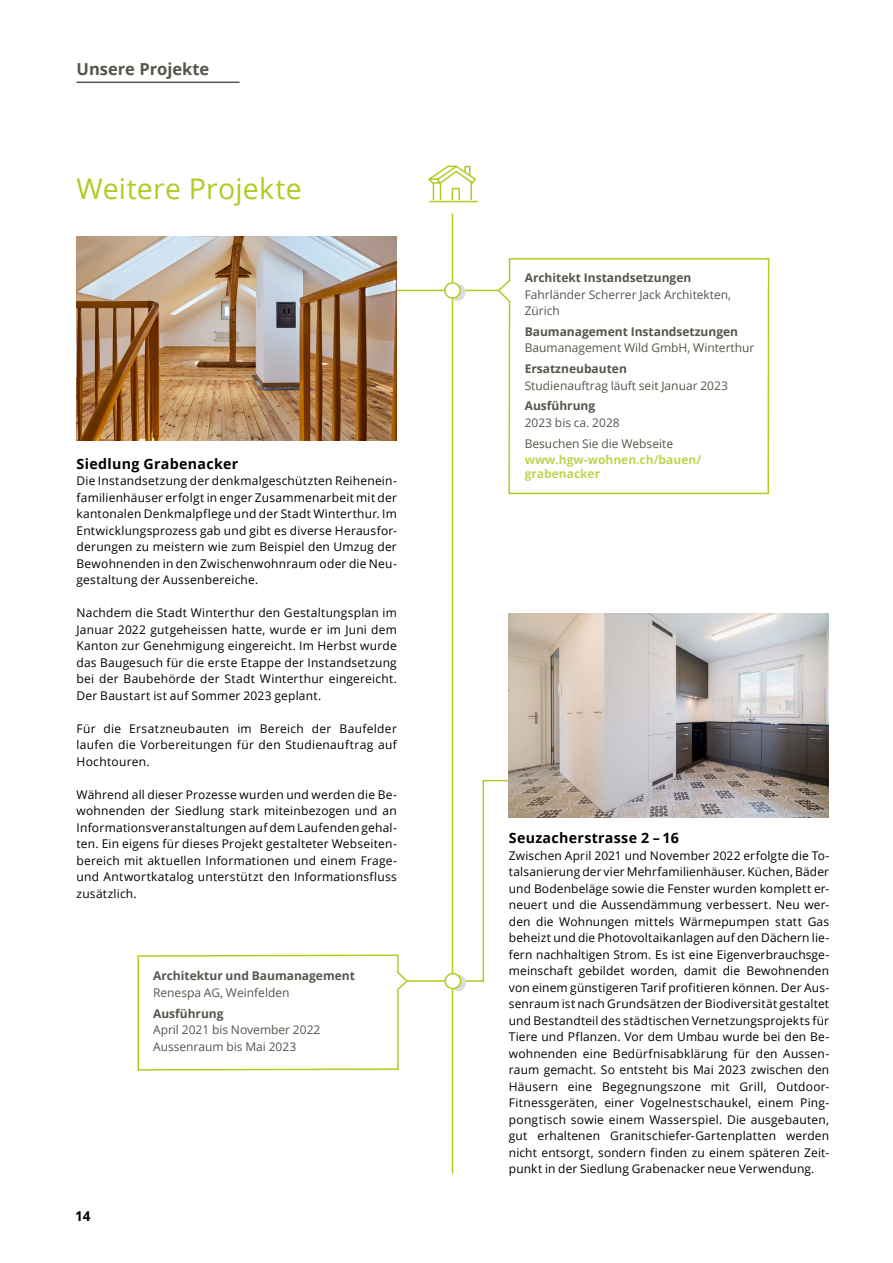
<style>
.page{position:relative;width:893px;height:1263px;background:#fff}
.page>*{position:absolute;margin:0;border:0;box-sizing:border-box;transform-origin:0 0}
.t1{font:28.5px "Open Sans";letter-spacing:.005em;color:#b0cb23}
.t2{font:700 16.5px "Open Sans";color:#57544b}
.t3{font:700 14.25px "Open Sans";letter-spacing:.02em;color:#000}
.t4{font:700 13.5px "Open Sans";color:#000}
.t5{font:12px/16.5px "Open Sans";letter-spacing:.02em;color:#000;text-align:justify}
.t6{font:12px/16.5px "Open Sans";color:#57544b}
.t7{font:700 12px "Open Sans";color:#57544b}
.t8{font:700 12px/13.5px "Open Sans";color:#c0d54f}
</style>
<div class="page">
<svg style="left:496px;top:258px;width:274px;height:237px"></svg>
<hr style="left:452px;top:214px;width:1px;height:960px;background:#b0cb23">
<svg style="left:428px;top:165px;width:49px;height:36px"></svg>
<hr style="left:430px;top:201px;width:47px;height:1px;background:#b0cb23">
<hr style="left:77px;top:82px;width:163px;height:1px;background:#57544b">
<hr style="left:394px;top:290px;width:104px;height:1px;background:#b0cb23">
<div style="left:449px;top:284px;width:17px;height:17px;background:#dcdcdb;border-radius:50%"></div>
<div style="left:445px;top:283px;width:15px;height:15px;background:#fff;border-radius:50%"></div>
<div style="left:444px;top:282px;width:17px;height:17px;border:2px solid #b0cb23;border-radius:50%"></div>
<svg style="left:137px;top:779px;width:374px;height:292px"></svg>
<svg style="left:449px;top:974px;width:17px;height:17px"></svg>
<div style="left:445px;top:973px;width:16px;height:15px;background:#fff;border-radius:50%"></div>
<div style="left:444px;top:973px;width:17px;height:16px;border:2px solid #b0cb23;border-radius:50%"></div>
<img style="left:77px;top:237px;width:320px;height:204px">
<img style="left:508px;top:613px;width:321px;height:204px">
<h2 class="t2" style="left:77px;top:57px;width:134px">Unsere Projekte</h2>
<h1 class="t1" style="left:77px;top:169px;width:227px">Weitere Projekte</h1>
<p class="t3" style="left:77px;top:454px;width:163px">Siedlung Grabenacker</p>
<p class="t5" style="left:77px;top:472px;width:322px">Die Instandsetzung der denkmalgeschützten Reihenein&shy;familienhäuser erfolgt in enger Zusammenarbeit mit der kantonalen Denkmalpflege und der Stadt Winterthur. Im Entwicklungsprozess gab und gibt es diverse Herausfor&shy;derungen zu meistern wie zum Beispiel den Umzug der Bewohnenden in den Zwischenwohnraum oder die Neu&shy;gestaltung der Aussenbereiche.</p>
<p class="t5" style="left:77px;top:604px;width:322px">Nachdem die Stadt Winterthur den Gestaltungsplan im Januar 2022 gutgeheissen hatte, wurde er im Juni dem Kanton zur Genehmigung eingereicht. Im Herbst wurde das Baugesuch für die erste Etappe der Instandsetzung bei der Baubehörde der Stadt Winterthur eingereicht.<br>Der Baustart ist auf Sommer 2023 geplant.</p>
<p class="t5" style="left:77px;top:720px;width:322px">Für die Ersatzneubauten im Bereich der Baufelder laufen die Vorbereitungen für den Studienauftrag auf Hochtouren.</p>
<p class="t5" style="left:77px;top:786px;width:322px">Während all dieser Prozesse wurden und werden die Be&shy;wohnenden der Siedlung stark miteinbezogen und an Informationsveranstaltungen auf dem Laufenden gehal&shy;ten. Ein eigens für dieses Projekt gestalteter Webseiten&shy;bereich mit aktuellen Informationen und einem Frage&shy;und Antwortkatalog unterstützt den Informationsfluss zusätzlich.</p>
<p class="t7" style="left:153px;top:967px;width:203px">Architektur und Baumanagement</p>
<p class="t6" style="left:153px;top:984px;width:138px">Renespa AG, Weinfelden</p>
<p class="t7" style="left:153px;top:1005px;width:72px">Ausführung</p>
<p class="t6" style="left:153px;top:1021px;width:169px">April 2021 bis November 2022<br>Aussenraum bis Mai 2023</p>
<p class="t4" style="left:75px;top:1206px;width:17px">14</p>
<p class="t7" style="left:525px;top:269px;width:168px">Architekt Instandsetzungen</p>
<p class="t6" style="left:525px;top:286px;width:208px">Fahrländer Scherrer Jack Architekten,<br>Zürich</p>
<p class="t7" style="left:525px;top:323px;width:215px">Baumanagement Instandsetzungen</p>
<p class="t6" style="left:525px;top:339px;width:231px">Baumanagement Wild GmbH, Winterthur</p>
<p class="t7" style="left:525px;top:360px;width:104px">Ersatzneubauten</p>
<p class="t6" style="left:525px;top:377px;width:205px">Studienauftrag läuft seit Januar 2023</p>
<p class="t7" style="left:525px;top:398px;width:72px">Ausführung</p>
<p class="t6" style="left:525px;top:412px;width:150px;line-height:20.7px">2023 bis ca. 2028<br>Besuchen Sie die Webseite</p>
<p class="t8" style="left:525px;top:453px;width:178px">www.hgw-wohnen.ch/bauen/ grabenacker</p>
<p class="t3" style="left:509px;top:828px;width:172px">Seuzacherstrasse 2 – 16</p>
<p class="t5" style="left:509px;top:847px;width:322px">Zwischen April 2021 und November 2022 erfolgte die To&shy;talsanierung der vier Mehrfamilienhäuser. Küchen, Bäder und Bodenbeläge sowie die Fenster wurden komplett er&shy;neuert und die Aussendämmung verbessert. Neu wer&shy;den die Wohnungen mittels Wärmepumpen statt Gas beheizt und die Photovoltaikanlagen auf den Dächern lie&shy;fern nachhaltigen Strom. Es ist eine Eigenverbrauchsge&shy;meinschaft gebildet worden, damit die Bewohnenden von einem günstigeren Tarif profitieren können. Der Aus&shy;senraum ist nach Grundsätzen der Biodiversität gestaltet und Bestandteil des städtischen Vernetzungsprojekts für Tiere und Pflanzen. Vor dem Umbau wurde bei den Be&shy;wohnenden eine Bedürfnisabklärung für den Aussen&shy;raum gemacht. So entsteht bis Mai 2023 zwischen den Häusern eine Begegnungszone mit Grill, Outdoor-Fitnessgeräten, einer Vogelnestschaukel, einem Ping&shy;pongtisch sowie einem Wasserspiel. Die ausgebauten, gut erhaltenen Granitschiefer-Gartenplatten werden nicht entsorgt, sondern finden zu einem späteren Zeit&shy;punkt in der Siedlung Grabenacker neue Verwendung.</p>
</div>
